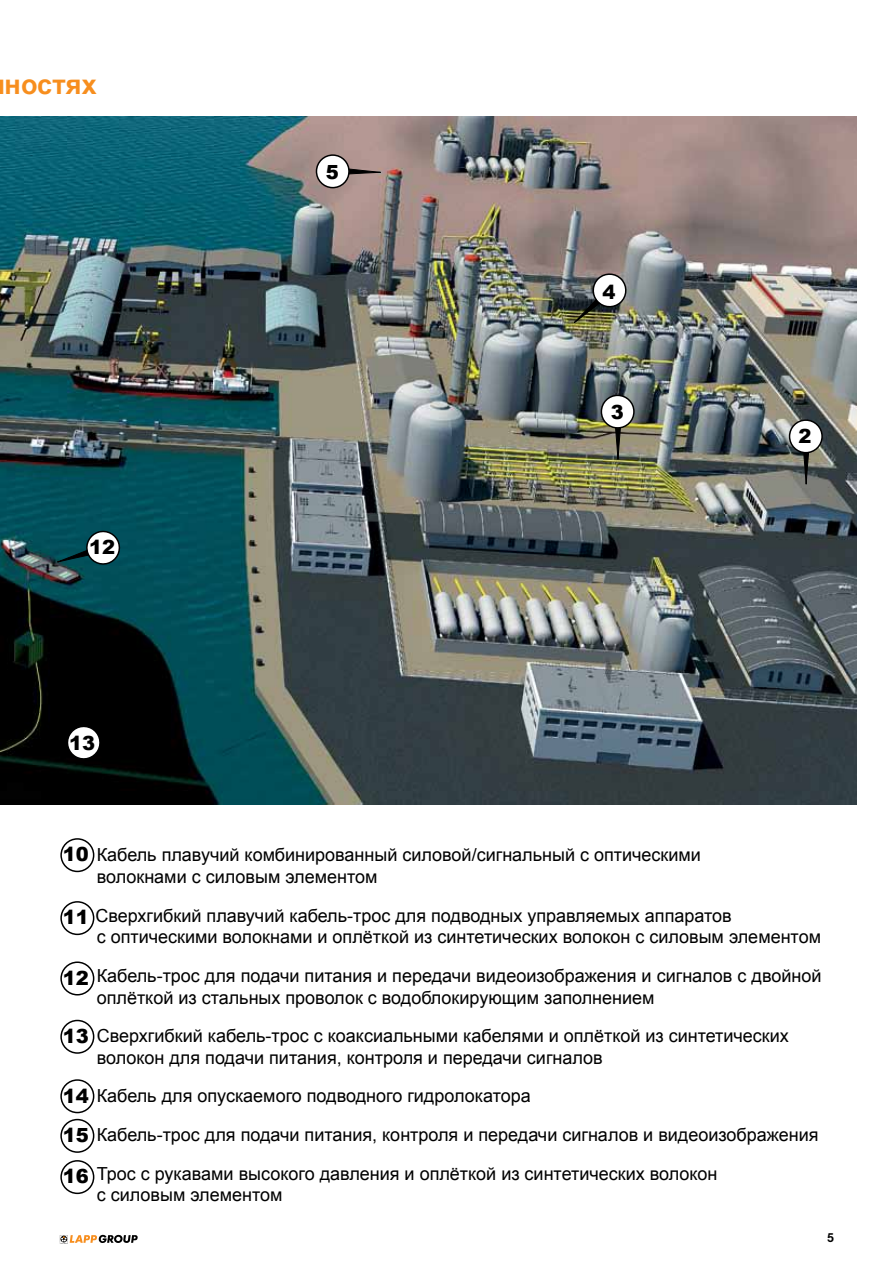
<style>
.page{position:relative;width:893px;height:1263px;background:#fff}
.page>*{position:absolute;margin:0;border:0;box-sizing:border-box;transform-origin:0 0}
.t1{font:700 27px "Arial";letter-spacing:.005em;color:#f78e1e}
.t2{font:900 19.5px/40.3px "Arial";color:#000;text-align:justify}
.t3{font:18px/21.6px "Arial";color:#000}
.t4{font:700 13.5px "Corporate STOT";color:#000}
</style>
<div class="page">
<svg style="left:60px;top:1235px;width:78px;height:9px"></svg>
<img style="left:0;top:117px;width:856px;height:687px">
<svg style="left:57px;top:529px;width:64px;height:37px"></svg>
<svg style="left:41px;top:720px;width:63px;height:43px"></svg>
<div style="left:316px;top:155px;width:33px;height:33px;background:#fff;border-radius:50%"></div>
<div style="left:315px;top:154px;width:35px;height:35px;border:2px solid #000;border-radius:50%"></div>
<svg style="left:348px;top:169px;width:33px;height:5px"></svg>
<img style="left:574px;top:271px;width:55px;height:52px">
<div style="left:601px;top:395px;width:33px;height:33px;background:#fff;border-radius:50%"></div>
<div style="left:601px;top:395px;width:34px;height:34px;border:2px solid #000;border-radius:50%"></div>
<svg style="left:615px;top:427px;width:6px;height:33px"></svg>
<div style="left:789px;top:420px;width:33px;height:33px;background:#fff;border-radius:50%"></div>
<div style="left:789px;top:419px;width:34px;height:34px;border:2px solid #000;border-radius:50%"></div>
<svg style="left:803px;top:452px;width:6px;height:33px"></svg>
<div style="left:60px;top:838px;width:34px;height:34px;border:2px solid #000;border-radius:50%"></div>
<div style="left:60px;top:901px;width:34px;height:34px;border:2px solid #000;border-radius:50%"></div>
<div style="left:60px;top:961px;width:34px;height:34px;border:2px solid #000;border-radius:50%"></div>
<div style="left:60px;top:1020px;width:34px;height:34px;border:2px solid #000;border-radius:50%"></div>
<div style="left:60px;top:1079px;width:34px;height:34px;border:2px solid #000;border-radius:50%"></div>
<div style="left:60px;top:1119px;width:34px;height:34px;border:2px solid #000;border-radius:50%"></div>
<div style="left:60px;top:1160px;width:34px;height:34px;border:2px solid #000;border-radius:50%"></div>
<h1 class="t1" style="left:5px;top:66px;width:94px">ностях</h1>
<p class="t2" style="left:89px;top:526px;width:28px">12</p>
<p class="t2" style="left:69px;top:722px;width:28px">13</p>
<p class="t2" style="left:326px;top:151px;width:15px">5</p>
<p class="t2" style="left:603px;top:271px;width:15px">4</p>
<p class="t2" style="left:611px;top:391px;width:15px">3</p>
<p class="t2" style="left:799px;top:416px;width:15px">2</p>
<p class="t2" style="left:63px;top:834px;width:28px">10</p>
<p class="t3" style="left:97px;top:844px;width:606px;text-indent:-30px">10. Кабель плавучий комбинированный силовой/сигнальный с оптическими волокнами с силовым элементом</p>
<p class="t3" style="left:97px;top:905px;width:726px;text-indent:-30px">11. Сверхгибкий плавучий кабель-трос для подводных управляемых аппаратов<br>с оптическими волокнами и оплёткой из синтетических волокон с силовым элементом</p>
<p class="t3" style="left:97px;top:965px;width:726px;text-indent:-30px">12. Кабель-трос для подачи питания и передачи видеоизображения и сигналов с двойной оплёткой из стальных проволок с водоблокирующим заполнением</p>
<p class="t3" style="left:97px;top:1025px;width:694px;text-indent:-30px">13. Сверхгибкий кабель-трос с коаксиальными кабелями и оплёткой из синтетических волокон для подачи питания, контроля и передачи сигналов</p>
<p class="t3" style="left:67px;top:1085px;width:465px">14. Кабель для опускаемого подводного гидролокатора</p>
<p class="t3" style="left:67px;top:1124px;width:753px">15. Кабель-трос для подачи питания, контроля и передачи сигналов и видеоизображения</p>
<p class="t3" style="left:97px;top:1163px;width:622px;text-indent:-30px">16. Трос с рукавами высокого давления и оплёткой из синтетических волокон с силовым элементом</p>
<p class="t2" style="left:63px;top:897px;width:28px">11</p>
<p class="t2" style="left:63px;top:957px;width:28px">12</p>
<p class="t2" style="left:63px;top:1015px;width:28px">13</p>
<p class="t2" style="left:63px;top:1075px;width:28px">14<br>15<br>16</p>
<p class="t4" style="left:827px;top:1229px;width:9px">5</p>
</div>
